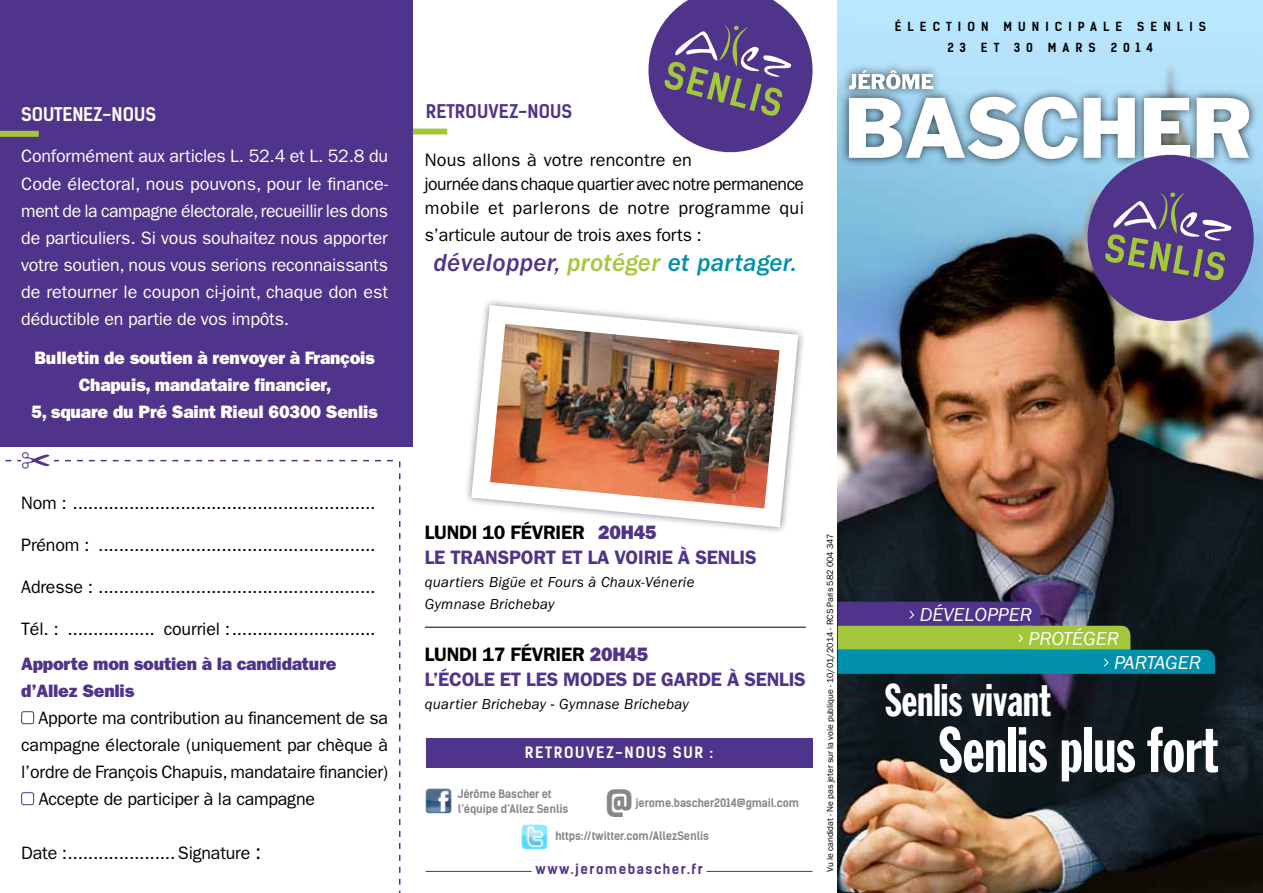
<style>
.page{position:relative;width:1263px;height:893px;background:#fff}
.page>*{position:absolute;margin:0;border:0;box-sizing:border-box;transform-origin:0 0}
.t1{font:63px "Franklin Gothic Std Extra Cond";color:#fff}
.t2{font:45px "Franklin Gothic Std Extra Cond";color:#fff}
.t3{font:700 36.9px "Kelson Sans";color:#878787}
.t4{font:italic 500 25.5px "Franklin Gothic";letter-spacing:.015em;color:#50348b}
.t5{font:600 19.5px/25.5px "Franklin Gothic";letter-spacing:-.01em;color:#50348b}
.t6{font:italic 19.5px/24.2px "Franklin Gothic";color:#fff}
.t7{font:18px "Franklin Gothic";letter-spacing:-.01em;color:#000}
.t8{font:18px/27px "Franklin Gothic";letter-spacing:-.01em;color:#fff;text-align:justify}
.t9{font:18px/24px "Franklin Gothic";letter-spacing:.01em;color:#000}
.t10{font:800 18px/27px "Franklin Gothic";letter-spacing:-.01em;color:#fff;text-align:center}
.t11{font:800 18px/27px "Franklin Gothic";letter-spacing:-.01em;color:#50348b}
.t12{font:700 18px "Kelson Sans";letter-spacing:.005em;color:#50348b}
.t13{font:700 18px "Kelson Sans";letter-spacing:-.01em;color:#fff}
.t14{font:italic 15px/22.2px "Franklin Gothic";letter-spacing:.02em;color:#000}
.t15{font:700 15px "Kelson Sans";letter-spacing:.105em;color:#fff}
.t16{font:700 13.5px "Kelson Sans";letter-spacing:.11em;color:#50348b}
.t17{font:700 12px/21px "Kelson Sans";letter-spacing:.505em;color:#000;text-align:center}
.t18{font:700 11.25px/15px "Kelson Sans";letter-spacing:-.01em;color:#878787}
.t19{font:9px "Franklin Gothic";letter-spacing:-.01em;color:#000}
.s1{color:#a2c73a}
.s2{color:#0091ad}
.s3{font-size:21px}
.s4{color:#000}
.s5{font-weight:800}
.s6{font-weight:600;font-style:normal;color:#50348b}
</style>
<div class="page">
<img style="left:838px;top:0;width:425px;height:893px">
<div style="left:840px;top:62px;width:102px;height:36px;background:#000;opacity:.75"></div>
<svg style="left:849px;top:70px;width:84px;height:18px"></svg>
<div style="left:840px;top:88px;width:418px;height:80px;background:#000;opacity:.75"></div>
<svg style="left:849px;top:97px;width:414px;height:234px;background:#7f8fa9"></svg>
<svg style="left:648px;top:0;width:165px;height:153px"></svg>
<div style="left:426px;top:738px;width:386px;height:29px;background:#50348b"></div>
<hr style="left:426px;top:871px;width:106px;height:1px;background:#50348b">
<hr style="left:706px;top:871px;width:106px;height:1px;background:#50348b">
<img style="left:426px;top:788px;width:25px;height:26px">
<img style="left:522px;top:824px;width:25px;height:26px">
<div style="left:406px;top:129px;width:41px;height:6px;background:#a2c73a"></div>
<svg style="left:412px;top:0;width:1px;height:16px"></svg>
<div style="left:0;top:0;width:412px;height:446px;background:#50348b"></div>
<div style="left:21px;top:711px;width:13px;height:13px;border:1px solid #50348b;border-radius:2px"></div>
<div style="left:21px;top:792px;width:13px;height:13px;border:1px solid #50348b;border-radius:2px"></div>
<div style="left:0;top:131px;width:39px;height:6px;background:#a2c73a"></div>
<svg style="left:399px;top:461px;width:1px;height:432px"></svg>
<svg style="left:838px;top:602px;width:377px;height:72px;background:#3e746b"></svg>
<hr style="left:425px;top:627px;width:381px;height:1px;background:#000">
<img style="left:467px;top:301px;width:337px;height:231px">
<svg style="left:5px;top:459px;width:388px;height:3px"></svg>
<p class="t13" style="left:21px;top:103px;width:137px">SOUTENEZ-NOUS</p>
<p class="t12" style="left:426px;top:100px;width:148px">RETROUVEZ-NOUS</p>
<p class="t8" style="left:21px;top:143px;width:368px">Conformément aux articles L. 52.4 et L. 52.8 du Code électoral, nous pouvons, pour le finance&shy;ment de la campagne électorale, recueillir les dons de particuliers. Si vous souhaitez nous apporter votre soutien, nous vous serions reconnaissants de retourner le coupon ci-joint, chaque don est déductible en partie de vos impôts.</p>
<p class="t10" style="left:31px;top:345px;width:348px">Bulletin de soutien à renvoyer à François<br>Chapuis, mandataire financier,<br>5, square du Pré Saint Rieul 60300 Senlis</p>
<p class="t9" style="left:425px;top:148px;width:381px">Nous allons à votre rencontre en<br>journée dans chaque quartier avec notre permanence mobile et parlerons de notre programme qui</p>
<p class="t7" style="left:425px;top:224px;width:279px">s’articule autour de trois axes forts :</p>
<h3 class="t4" style="left:433px;top:248px;width:365px">développer, <span class="s1">protéger</span> <span class="s2">et partager.</span></h3>
<p class="t7" style="left:21px;top:492px;width:356px">Nom : ...........................................................</p>
<p class="t7" style="left:21px;top:534px;width:356px">Prénom : ......................................................</p>
<p class="t7" style="left:21px;top:576px;width:356px">Adresse : ......................................................</p>
<p class="t7" style="left:21px;top:618px;width:356px">Tél. : ................. courriel :............................</p>
<p class="t11" style="left:21px;top:650px;width:317px">Apporte mon soutien à la candidature d’Allez Senlis</p>
<p class="t7" style="left:38px;top:708px;width:351px">Apporte ma contribution au financement de sa</p>
<p class="t7" style="left:21px;top:735px;width:368px">campagne électorale (uniquement par chèque à</p>
<p class="t7" style="left:21px;top:762px;width:368px">l’ordre de François Chapuis, mandataire financier)</p>
<p class="t7" style="left:39px;top:789px;width:278px">Accepte de participer à la campagne</p>
<p class="t7" style="left:21px;top:843px;width:242px">Date :.....................Signature <span class="s3">:</span></p>
<p class="t5" style="left:425px;top:519px;width:333px"><span class="s4">LUNDI 10 FÉVRIER</span> <span class="s5">20H45<br></span>LE TRANSPORT ET LA VOIRIE À SENLIS</p>
<p class="t14" style="left:425px;top:571px;width:271px">quartiers Bigüe et Fours à Chaux-Vénerie<br>Gymnase Brichebay</p>
<p class="t5" style="left:425px;top:641px;width:382px"><span class="s4">LUNDI 17 FÉVRIER</span> <span class="s5">20H45<br></span>L’ÉCOLE ET LES MODES DE GARDE À SENLIS</p>
<p class="t14" style="left:425px;top:693px;width:266px">quartier Brichebay <span class="s6">-</span> Gymnase Brichebay</p>
<p class="t15" style="left:525px;top:743px;width:190px">RETROUVEZ-NOUS SUR :</p>
<p class="t18" style="left:458px;top:786px;width:112px">Jérôme Bascher et l’équipe d’Allez Senlis</p>
<h3 class="t3" style="left:605px;top:781px;width:30px">@</h3>
<p class="t18" style="left:635px;top:795px;width:165px">jerome.bascher2014@gmail.com</p>
<p class="t18" style="left:556px;top:829px;width:155px">https://twitter.com/AllezSenlis</p>
<p class="t16" style="left:536px;top:860px;width:169px">www.jeromebascher.fr</p>
<p class="t19" style="left:825px;top:872px;width:340px;rotate:-90deg">Vu le candidat - Ne pas jeter sur la voie publique - 10/01/2014 - RCS Paris 582 004 347</p>
<p class="t17" style="left:895px;top:16px;width:313px">ÉLECTION MUNICIPALE SENLIS<br>23 ET 30 MARS 2014</p>
<p class="t6" style="left:920px;top:603px;width:114px">DÉVELOPPER</p>
<p class="t6" style="left:1114px;top:626px;width:89px;text-indent:-86px">PROTÉGER<br>PARTAGER</p>
<h2 class="t2" style="left:885px;top:676px;width:167px">Senlis vivant</h2>
<h1 class="t1" style="left:939px;top:716px;width:281px">Senlis plus fort</h1>
</div>
